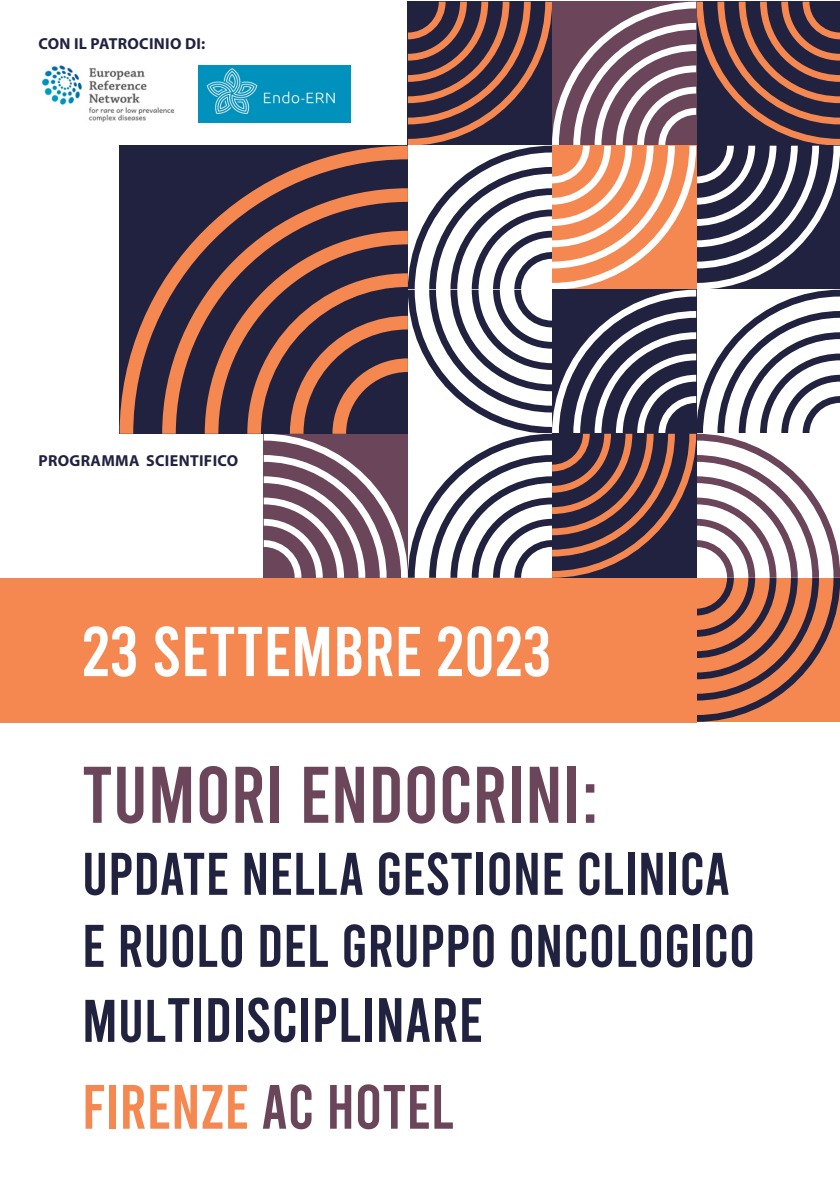
<style>
.page{position:relative;width:840px;height:1191px;background:#fff}
.page>*{position:absolute;margin:0;border:0;box-sizing:border-box;transform-origin:0 0}
.t1{font:80px "Bebas";color:#6b465b}
.t2{font:70.2px "Bebas";color:#fff}
.t3{font:62.4px "Bebas";color:#21223f}
.t4{font:62.4px "Bebas";color:#f58850}
.t5{font:60px/72px "Bebas";color:#21223f}
.t6{font:700 16px "Myriad Pro";letter-spacing:.02em;color:#21223f}
.s1{font-size:60px}
.s2{color:#6b465b}
</style>
<div class="page">
<svg style="left:247px;top:2px;width:592px;height:720px"></svg>
<svg style="left:119px;top:146px;width:288px;height:288px;background:#5a3d43"></svg>
<div style="left:0;top:579px;width:695px;height:144px;background:#f58850"></div>
<img style="left:41px;top:65px;width:134px;height:57px">
<img style="left:198px;top:65px;width:152px;height:58px">
<p class="t6" style="left:38px;top:33px;width:168px">CON IL PATROCINIO DI:</p>
<p class="t6" style="left:38px;top:450px;width:201px">PROGRAMMA SCIENTIFICO</p>
<p class="t2" style="left:82px;top:616px;width:99px">23 SETTE</p>
<p class="t2" style="left:291px;top:616px;width:261px">MBRE 2023</p>
<p class="t1" style="left:82px;top:755px;width:519px">TUMORI ENDOCRINI:</p>
<p class="t5" style="left:82px;top:838px;width:649px">UPDATE NELLA GESTION E CLINICA<br>E RUOLO DEL GRUPPO ONCO</p>
<p class="t5" style="left:614px;top:910px;width:96px">LOGICO</p>
<p class="t3" style="left:82px;top:988px;width:402px"><span class="s1">MUL</span>TIDISCI PLINARE</p>
<p class="t4" style="left:82px;top:1075px;width:325px">FIRENZE <span class="s2">AC HOTEL</span></p>
</div>
